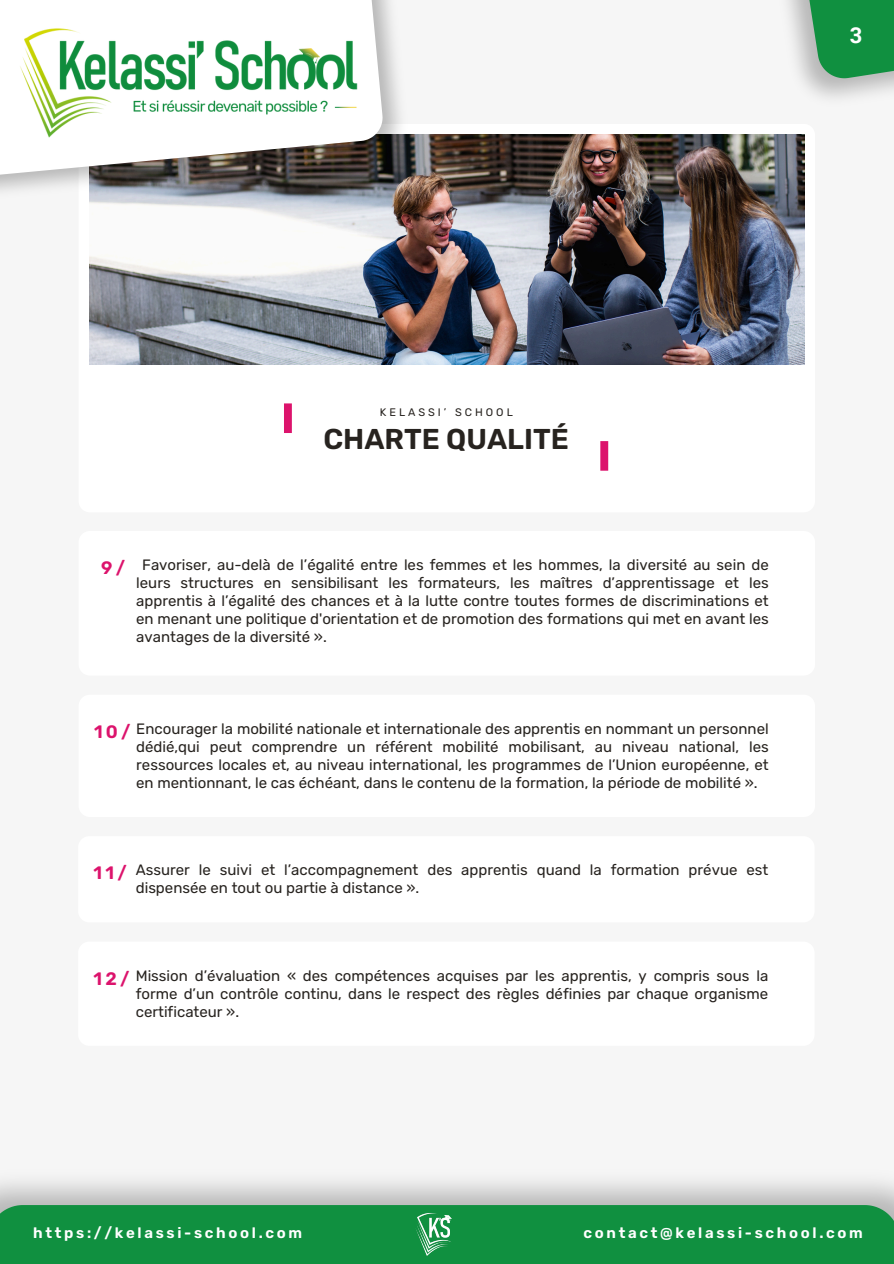
<style>
.page{position:relative;width:894px;height:1264px;background:#fff}
.page>*{position:absolute;margin:0;border:0;box-sizing:border-box;transform-origin:0 0}
.t1{font:600 28.65px "Rubik";color:#27231f}
.t2{font:700 21.9px "Roboto";color:#fff}
.t3{font:600 18px "Rubik";color:#dc136c}
.t4{font:15px/18px "Rubik";color:#27231f;text-align:justify}
.t5{font:600 15px "Rubik";letter-spacing:.18em;color:#fff}
.t6{font:10.95px "Rubik";letter-spacing:.275em;color:#27231f}
</style>
<div class="page">
<div style="left:0;top:0;width:893px;height:1263px;background:#f6f6f6"></div>
<svg style="left:783px;top:0;width:110px;height:82px"></svg>
<div style="left:79px;top:124px;width:735px;height:388px;background:#fff;border-radius:11px"></div>
<img style="left:89px;top:134px;width:715px;height:230px">
<img style="left:89px;top:0;width:331px;height:230px">
<svg style="left:0;top:0;width:384px;height:196px"></svg>
<img style="left:5px;top:6px;width:367px;height:140px">
<div style="left:0;top:1204px;width:893px;height:59px;background:#109040"></div>
<img style="left:406px;top:1207px;width:54px;height:51px">
<div style="left:284px;top:403px;width:8px;height:30px;background:#dc136c"></div>
<div style="left:600px;top:441px;width:8px;height:29px;background:#dc136c"></div>
<div style="left:79px;top:531px;width:735px;height:144px;background:#fff;border-radius:11px"></div>
<div style="left:79px;top:694px;width:735px;height:123px;background:#fff;border-radius:11px"></div>
<div style="left:78px;top:836px;width:736px;height:86px;background:#fff;border-radius:11px"></div>
<div style="left:78px;top:941px;width:736px;height:104px;background:#fff;border-radius:11px"></div>
<p class="t2" style="left:849px;top:23px;width:14px">3</p>
<p class="t6" style="left:380px;top:405px;width:134px">KELASSI’ SCHOOL</p>
<h2 class="t1" style="left:323px;top:422px;width:247px">CHARTE QUALITÉ</h2>
<p class="t3" style="left:101px;top:557px;width:25px">9/</p>
<p class="t4" style="left:136px;top:556px;width:634px;text-indent:6px">Favoriser, au-delà de l’égalité entre les femmes et les hommes, la diversité au sein de leurs structures en sensibilisant les formateurs, les maîtres d’apprentissage et les apprentis à l’égalité des chances et à la lutte contre toutes formes de discriminations et en menant une politique d'orientation et de promotion des formations qui met en avant les avantages de la diversité ».</p>
<h1 class="t4" style="left:136px;top:719px;width:634px">Encourager la mobilité nationale et internationale des apprentis en nommant un personnel dédié,qui peut comprendre un référent mobilité mobilisant, au niveau national, les ressources locales et, au niveau international, les programmes de l’Union européenne, et en mentionnant, le cas échéant, dans le contenu de la formation, la période de mobilité ».</h1>
<p class="t3" style="left:94px;top:721px;width:38px">10/</p>
<h5 class="t3" style="left:94px;top:862px;width:35px">11/</h5>
<h3 class="t4" style="left:136px;top:861px;width:633px">Assurer le suivi et l’accompagnement des apprentis quand la formation prévue est dispensée en tout ou partie à distance ».</h3>
<h3 class="t4" style="left:136px;top:966px;width:634px">Mission d’évaluation « des compétences acquises par les apprentis, y compris sous la forme d’un contrôle continu, dans le respect des règles définies par chaque organisme certificateur ».</h3>
<h5 class="t3" style="left:94px;top:967px;width:37px">12/</h5>
<p class="t5" style="left:33px;top:1224px;width:270px">https://kelassi-school.com</p>
<p class="t5" style="left:583px;top:1224px;width:281px">contact@kelassi-school.com</p>
</div>
